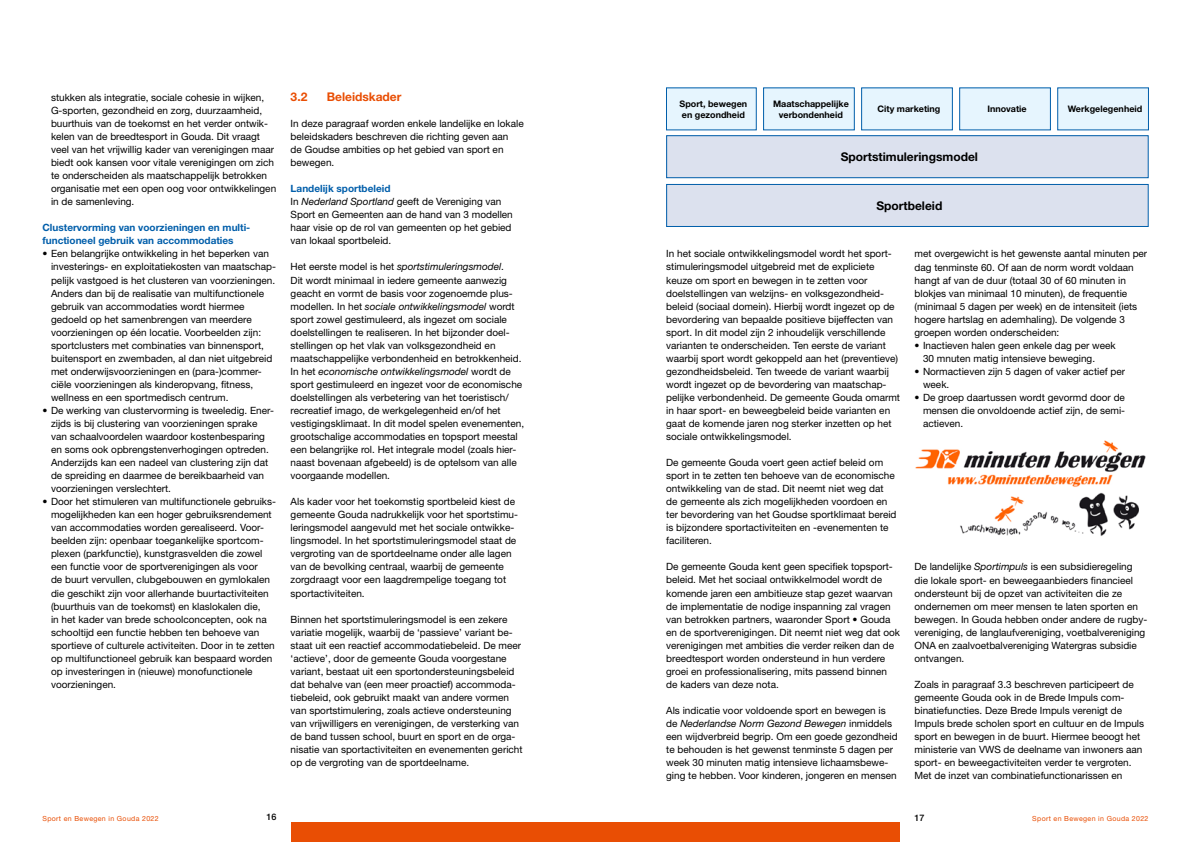
<style>
.page{position:relative;width:1191px;height:842px;background:#fff}
.page>*{position:absolute;margin:0;border:0;box-sizing:border-box;transform-origin:0 0}
.t1{font:700 12px "Helvetica Neue LT Std";color:#000}
.t2{font:700 12px "Helvetica Neue LT Std";color:#e94e04}
.t3{font:10px/13px "Helvetica Neue LT Std";color:#000}
.t4{font:700 10px/13px "Helvetica Neue LT Std";color:#005eaa}
.t5{font:700 9px/10.8px "Helvetica Neue LT Std";color:#000}
.t6{font:500 9px "Helvetica Neue LT Std";color:#000}
.t7{font:7px "Helvetica Neue LT Std";letter-spacing:.05em;color:#e94e04}
.s1{font-weight:700;color:#005eaa}
.s2{font-style:italic}
</style>
<div class="page">
<div style="left:291px;top:822px;width:304px;height:20px;background:#e94e04"></div>
<div style="left:595px;top:822px;width:305px;height:20px;background:#e94e04"></div>
<div style="left:666px;top:88px;width:90px;height:42px;background:#e6f5fe"></div>
<div style="left:666px;top:136px;width:482px;height:42px;background:#dce1ee"></div>
<div style="left:666px;top:135px;width:482px;height:43px;border:1px solid #005eaa"></div>
<div style="left:666px;top:184px;width:482px;height:42px;background:#dce1ee"></div>
<div style="left:666px;top:184px;width:482px;height:43px;border:1px solid #005eaa"></div>
<div style="left:763px;top:88px;width:91px;height:42px;background:#e6f5fe"></div>
<div style="left:861px;top:88px;width:91px;height:42px;background:#e6f5fe"></div>
<div style="left:959px;top:88px;width:91px;height:42px;background:#e6f5fe"></div>
<div style="left:1057px;top:88px;width:91px;height:42px;background:#e6f5fe"></div>
<img style="left:915px;top:440px;width:231px;height:96px">
<p class="t3" style="left:51px;top:91px;width:227px">stukken als integratie, sociale cohesie in wijken, G-sporten, gezondheid en zorg, duurzaamheid, buurthuis van de toekomst en het verder ontwik&shy;kelen van de breedtesport in Gouda. Dit vraagt veel van het vrijwillig kader van verenigingen maar biedt ook kansen voor vitale verenigingen om zich te onderscheiden als maatschappelijk betrokken organisatie met een open oog voor ontwikkelingen in de samenleving.</p>
<p class="t4" style="left:43px;top:221px;width:208px">Clustervorming van voorzieningen en multi&shy;functioneel gebruik van accommodaties</p>
<p class="t3" style="left:51px;top:247px;width:226px;text-indent:-8px">• Een belangrijke ontwikkeling in het beperken van investerings- en exploitatiekosten van maatschap&shy;pelijk vastgoed is het clusteren van voorzieningen.<br>Anders dan bij de realisatie van multifunctionele gebruik van accommodaties wordt hiermee gedoeld op het samenbrengen van meerdere voorzieningen op één locatie. Voorbeelden zijn: sportclusters met combinaties van binnensport, buitensport en zwembaden, al dan niet uitgebreid met onderwijsvoorzieningen en (para-)commer&shy;ciële voorzieningen als kinderopvang, fitness, wellness en een sportmedisch centrum.</p>
<p class="t3" style="left:51px;top:404px;width:224px;text-indent:-8px">• De werking van clustervorming is tweeledig. Ener&shy;zijds is bij clustering van voorzieningen sprake van schaalvoordelen waardoor kostenbesparing en soms ook opbrengstenverhogingen optreden.<br>Anderzijds kan een nadeel van clustering zijn dat de spreiding en daarmee de bereikbaarheid van voorzieningen verslechtert.</p>
<p class="t3" style="left:51px;top:495px;width:226px;text-indent:-8px">• Door het stimuleren van multifunctionele gebruiks&shy;mogelijkheden kan een hoger gebruiksrendement van accommodaties worden gerealiseerd. Voor&shy;beelden zijn: openbaar toegankelijke sportcom&shy;plexen (parkfunctie), kunstgrasvelden die zowel een functie voor de sportverenigingen als voor<br>de buurt vervullen, clubgebouwen en gymlokalen die geschikt zijn voor allerhande buurtactiviteiten (buurthuis van de toekomst) en klaslokalen die,<br>in het kader van brede schoolconcepten, ook na schooltijd een functie hebben ten behoeve van sportieve of culturele activiteiten. Door in te zetten op multifunctioneel gebruik kan bespaard worden op investeringen in (nieuwe) monofunctionele voorzieningen.</p>
<p class="t2" style="left:291px;top:89px;width:18px">3.2</p>
<p class="t2" style="left:327px;top:89px;width:76px">Beleidskader</p>
<p class="t3" style="left:291px;top:117px;width:234px">In deze paragraaf worden enkele landelijke en lokale beleidskaders beschreven die richting geven aan<br>de Goudse ambities op het gebied van sport en bewegen.</p>
<p class="t3" style="left:291px;top:182px;width:224px"><span class="s1">Landelijk sportbeleid<br></span>In <span class="s2">Nederland Sportland</span> geeft de Vereniging van Sport en Gemeenten aan de hand van 3 modellen haar visie op de rol van gemeenten op het gebied van lokaal sportbeleid.</p>
<p class="t3" style="left:291px;top:260px;width:235px">Het eerste model is het <span class="s2">sportstimuleringsmodel</span>.<br>Dit wordt minimaal in iedere gemeente aanwezig geacht en vormt de basis voor zogenoemde plus&shy;modellen. In het <span class="s2">sociale ontwikkelingsmodel</span> wordt sport zowel gestimuleerd, als ingezet om sociale doelstellingen te realiseren. In het bijzonder doel&shy;stellingen op het vlak van volksgezondheid en maatschappelijke verbondenheid en betrokkenheid.<br>In het <span class="s2">economische ontwikkelingsmodel</span> wordt de sport gestimuleerd en ingezet voor de economische doelstellingen als verbetering van het toeristisch/ recreatief imago, de werkgelegenheid en/of het vestigingsklimaat. In dit model spelen evenementen, grootschalige accommodaties en topsport meestal een belangrijke rol. Het integrale model (zoals hier&shy;naast bovenaan afgebeeld) is de optelsom van alle voorgaande modellen.</p>
<p class="t3" style="left:291px;top:495px;width:229px">Als kader voor het toekomstig sportbeleid kiest de gemeente Gouda nadrukkelijk voor het sportstimu&shy;leringsmodel aangevuld met het sociale ontwikke&shy;lingsmodel. In het sportstimuleringsmodel staat de vergroting van de sportdeelname onder alle lagen van de bevolking centraal, waarbij de gemeente zorgdraagt voor een laagdrempelige toegang tot sportactiviteiten.</p>
<p class="t3" style="left:291px;top:612px;width:233px">Binnen het sportstimuleringsmodel is een zekere variatie mogelijk, waarbij de ‘passieve’ variant be&shy;staat uit een reactief accommodatiebeleid. De meer ‘actieve’, door de gemeente Gouda voorgestane variant, bestaat uit een sportondersteuningsbeleid dat behalve van (een meer proactief) accommoda&shy;tiebeleid, ook gebruikt maakt van andere vormen van sportstimulering, zoals actieve ondersteuning van vrijwilligers en verenigingen, de versterking van de band tussen school, buurt en sport en de orga&shy;nisatie van sportactiviteiten en evenementen gericht op de vergroting van de sportdeelname.</p>
<p class="t5" style="left:679px;top:98px;width:69px">Sport, bewegen en gezondheid</p>
<p class="t5" style="left:773px;top:98px;width:77px;text-align:center">Maatschappelijke verbondenheid</p>
<p class="t5" style="left:877px;top:103px;width:64px">City marketing</p>
<p class="t5" style="left:987px;top:103px;width:41px">Innovatie</p>
<p class="t5" style="left:1067px;top:103px;width:76px">Werkgelegenheid</p>
<p class="t1" style="left:840px;top:149px;width:139px">Sportstimuleringsmodel</p>
<p class="t1" style="left:876px;top:198px;width:67px">Sportbeleid</p>
<p class="t3" style="left:666px;top:247px;width:235px">In het sociale ontwikkelingsmodel wordt het sport&shy;stimuleringsmodel uitgebreid met de expliciete keuze om sport en bewegen in te zetten voor doelstellingen van welzijns- en volksgezondheid&shy;beleid (sociaal domein). Hierbij wordt ingezet op de bevordering van bepaalde positieve bijeffecten van sport. In dit model zijn 2 inhoudelijk verschillende varianten te onderscheiden. Ten eerste de variant waarbij sport wordt gekoppeld aan het (preventieve) gezondheidsbeleid. Ten tweede de variant waarbij wordt ingezet op de bevordering van maatschap&shy;pelijke verbondenheid. De gemeente Gouda omarmt in haar sport- en beweegbeleid beide varianten en gaat de komende jaren nog sterker inzetten op het sociale ontwikkelingsmodel.</p>
<p class="t3" style="left:666px;top:456px;width:232px">De gemeente Gouda voert geen actief beleid om sport in te zetten ten behoeve van de economische ontwikkeling van de stad. Dit neemt niet weg dat de gemeente als zich mogelijkheden voordoen en ter bevordering van het Goudse sportklimaat bereid is bijzondere sportactiviteiten en -evenementen te faciliteren.</p>
<p class="t3" style="left:666px;top:560px;width:235px">De gemeente Gouda kent geen specifiek topsport&shy;beleid. Met het sociaal ontwikkelmodel wordt de komende jaren een ambitieuze stap gezet waarvan de implementatie de nodige inspanning zal vragen van betrokken partners, waaronder Sport • Gouda en de sportverenigingen. Dit neemt niet weg dat ook verenigingen met ambities die verder reiken dan de breedtesport worden ondersteund in hun verdere groei en professionalisering, mits passend binnen de kaders van deze nota.</p>
<p class="t3" style="left:666px;top:704px;width:233px">Als indicatie voor voldoende sport en bewegen is de <span class="s2">Nederlandse Norm Gezond Bewegen</span> inmiddels een wijdverbreid begrip. Om een goede gezondheid te behouden is het gewenst tenminste 5 dagen per week 30 minuten matig intensieve lichaamsbewe&shy;ging te hebben. Voor kinderen, jongeren en mensen</p>
<p class="t3" style="left:914px;top:247px;width:234px">met overgewicht is het gewenste aantal minuten per dag tenminste 60. Of aan de norm wordt voldaan hangt af van de duur (totaal 30 of 60 minuten in blokjes van minimaal 10 minuten), de frequentie (minimaal 5 dagen per week) en de intensiteit (iets hogere hartslag en ademhaling). De volgende 3 groepen worden onderscheiden:</p>
<p class="t3" style="left:923px;top:339px;width:194px;text-indent:-8px">• Inactieven halen geen enkele dag per week<br>30 mnuten matig intensieve beweging.</p>
<p class="t3" style="left:923px;top:365px;width:204px;text-indent:-8px">• Normactieven zijn 5 dagen of vaker actief per week.</p>
<p class="t3" style="left:923px;top:391px;width:204px;text-align:justify;text-indent:-8px">• De groep daartussen wordt gevormd door de mensen die onvoldoende actief zijn, de semi&shy;actieven.</p>
<p class="t3" style="left:914px;top:560px;width:234px">De landelijke <span class="s2">Sportimpuls</span> is een subsidieregeling die lokale sport- en beweegaanbieders financieel ondersteunt bij de opzet van activiteiten die ze ondernemen om meer mensen te laten sporten en bewegen. In Gouda hebben onder andere de rugby&shy;vereniging, de langlaufvereniging, voetbalvereniging ONA en zaalvoetbalvereniging Watergras subsidie ontvangen.</p>
<p class="t3" style="left:914px;top:678px;width:231px">Zoals in paragraaf 3.3 beschreven participeert de gemeente Gouda ook in de Brede Impuls com&shy;binatiefuncties. Deze Brede Impuls verenigt de Impuls brede scholen sport en cultuur en de Impuls sport en bewegen in de buurt. Hiermee beoogt het ministerie van VWS de deelname van inwoners aan sport- en beweegactiviteiten verder te vergroten.<br>Met de inzet van combinatiefunctionarissen en</p>
<p class="t7" style="left:43px;top:815px;width:118px">Sport en Bewegen in Gouda 2022</p>
<p class="t6" style="left:266px;top:812px;width:12px">16</p>
<p class="t6" style="left:914px;top:812px;width:12px">17</p>
<p class="t7" style="left:1032px;top:815px;width:118px">Sport en Bewegen in Gouda 2022</p>
</div>
